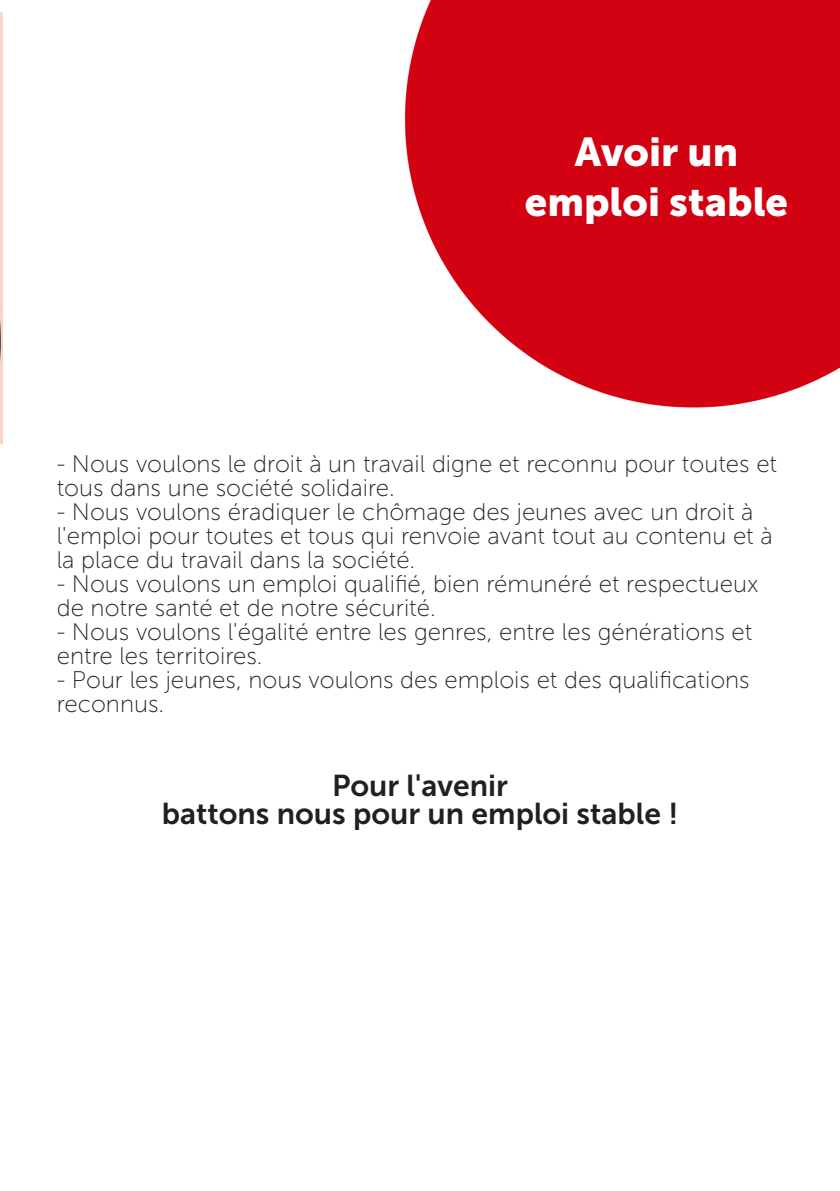
<style>
.page{position:relative;width:840px;height:1191px;background:#fff}
.page>*{position:absolute;margin:0;border:0;box-sizing:border-box;transform-origin:0 0}
.Titre{font:40px "Museo Sans 900";color:#fff}
.mise_en_avant{font:30px "Museo Sans 700";color:#231f20}
.txt{font:24px/24px "Museo Sans 100";color:#231f20}
</style>
<div class="page">
<img style="left:0;top:0;width:839px;height:445px">
<p class="Titre" style="left:574px;top:129px;width:165px">Avoir un</p>
<p class="Titre" style="left:524px;top:179px;width:265px">emploi stable</p>
<p class="txt" style="left:57px;top:452px;width:721px">- Nous voulons le droit à un travail digne et reconnu pour toutes et tous dans une société solidaire.</p>
<p class="txt" style="left:57px;top:500px;width:717px">- Nous voulons éradiquer le chômage des jeunes avec un droit à l'emploi pour toutes et tous qui renvoie avant tout au contenu et à la place du travail dans la société.</p>
<p class="txt" style="left:57px;top:572px;width:702px">- Nous voulons un emploi qualifié, bien rémunéré et respectueux de notre santé et de notre sécurité.</p>
<p class="txt" style="left:57px;top:620px;width:696px">- Nous voulons l'égalité entre les genres, entre les générations et entre les territoires.</p>
<p class="txt" style="left:57px;top:668px;width:694px">- Pour les jeunes, nous voulons des emplois et des qualifications reconnus.</p>
<p class="mise_en_avant" style="left:332px;top:768px;width:177px">Pour l'avenir</p>
<p class="mise_en_avant" style="left:162px;top:796px;width:517px">battons nous pour un emploi stable !</p>
</div>
